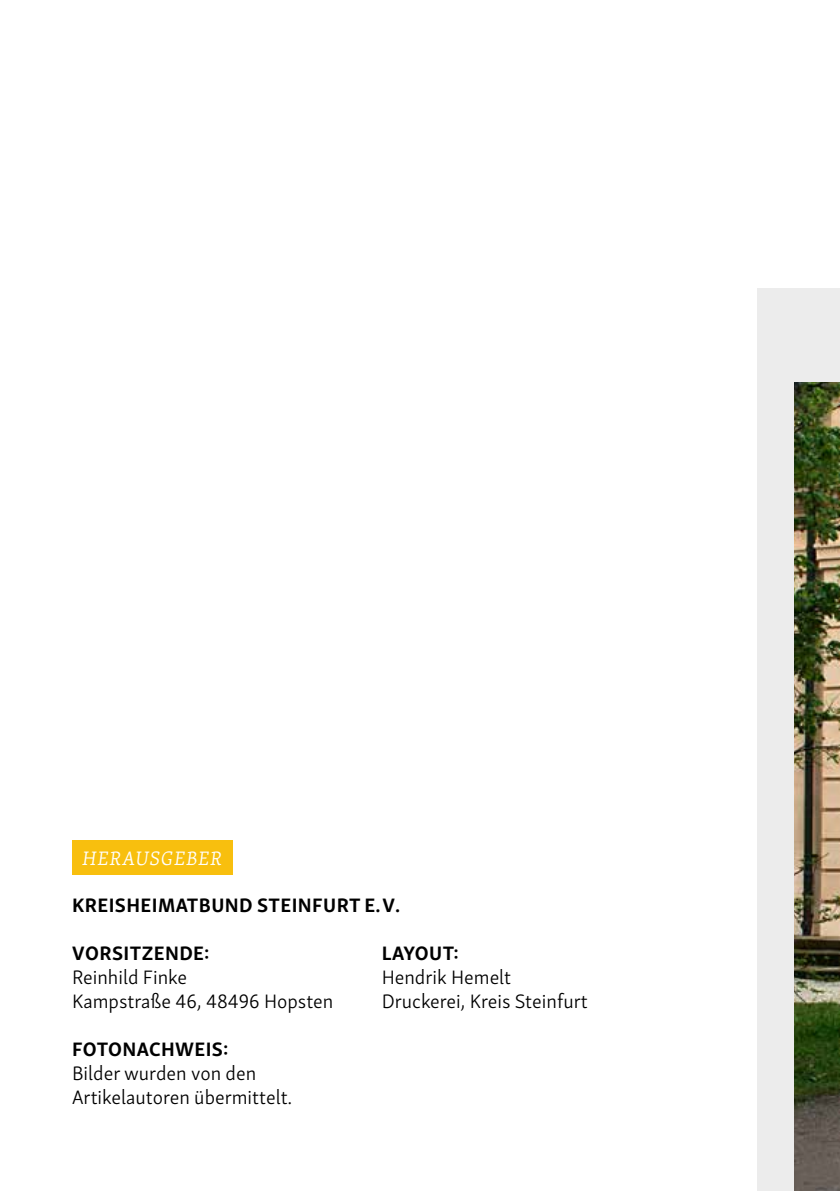
<style>
.page{position:relative;width:840px;height:1191px;background:#fff}
.page>*{position:absolute;margin:0;border:0;box-sizing:border-box;transform-origin:0 0}
.t1{font:300 20px/24px "Skolar Sans Latn";color:#000}
.t2{font:700 20px "Skolar Sans Latn";letter-spacing:.02em;color:#000}
.t3{font:italic 300 20px "Skolar Latin";letter-spacing:.055em;color:#fff}
</style>
<div class="page">
<div style="left:757px;top:288px;width:82px;height:903px;background:#ececec"></div>
<div style="left:72px;top:840px;width:160px;height:34px;background:#f8bf0e"></div>
<img style="left:794px;top:383px;width:45px;height:808px">
<p class="t3" style="left:82px;top:843px;width:141px">HERAUSGEBER</p>
<p class="t2" style="left:72px;top:889px;width:329px">KREISHEIMATBUND STEINFURT E. V.</p>
<p class="t2" style="left:72px;top:937px;width:139px">VORSITZENDE:</p>
<p class="t1" style="left:72px;top:964px;width:263px">Reinhild Finke<br>Kampstraße 46, 48496 Hopsten</p>
<p class="t2" style="left:72px;top:1033px;width:158px">FOTONACHWEIS:</p>
<p class="t1" style="left:72px;top:1060px;width:222px">Bilder wurden von den<br>Artikelautoren übermittelt.</p>
<p class="t2" style="left:381px;top:937px;width:78px">LAYOUT:</p>
<p class="t1" style="left:381px;top:964px;width:207px">Hendrik Hemelt<br>Druckerei, Kreis Steinfurt</p>
</div>
